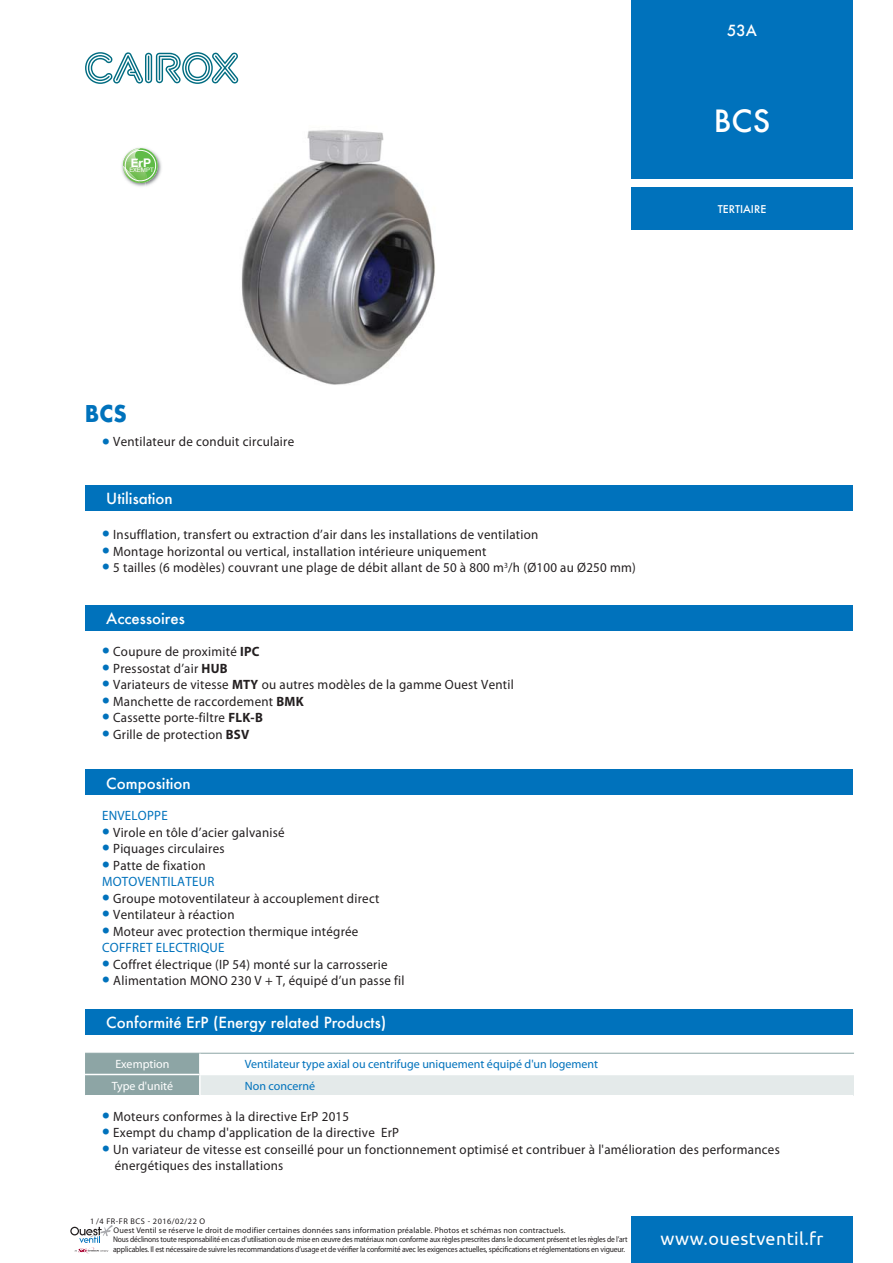
<style>
.page{position:relative;width:893px;height:1263px;background:#fff}
.page>*{position:absolute;margin:0;border:0;box-sizing:border-box;transform-origin:0 0}
.t1{font:500 30px "Futura";color:#fff}
.t2{font:700 22.5px "Futura";color:#0072bc;scale:.92 1}
.t3{font:18px "Ubuntu";letter-spacing:.02em;color:#fff}
.t4{font:500 15px "Futura";color:#fff}
.t5{font:13.5px/16.5px "Myriad Pro";letter-spacing:.02em;color:#231f20;scale:.96 1}
.t6{font:13.5px "Myriad Pro";letter-spacing:.02em;color:#0072bc;scale:.96 1}
.t7{font:12px "Myriad Pro";color:#0072bc}
.t8{font:12px "Myriad Pro";color:#fff}
.t9{font:700 11.85px "Helvetica Neue";color:#fff}
.t10{font:500 10.5px "Futura";color:#fff}
.t11{font:8.25px/9.6px "Myriad Pro";letter-spacing:-.02em;color:#231f20}
.t12{font:8.25px "Myriad Pro";letter-spacing:.06em;color:#231f20}
.t13{font:6.15px "Helvetica Neue";color:#fff}
.s1{font-weight:900;font-size:21px;color:#0072bc}
.s2{font-weight:700}
.s3{color:#0072bc}
</style>
<div class="page">
<div style="left:631px;top:1216px;width:222px;height:47px;background:#0072bc"></div>
<div style="left:631px;top:0;width:222px;height:179px;background:#0072bc"></div>
<div style="left:631px;top:187px;width:222px;height:43px;background:#0072bc"></div>
<svg style="left:85px;top:52px;width:154px;height:32px"></svg>
<svg style="left:70px;top:1225px;width:43px;height:28px"></svg>
<img style="left:241px;top:130px;width:194px;height:255px">
<div style="left:85px;top:605px;width:768px;height:26px;background:#0072bc"></div>
<div style="left:85px;top:485px;width:768px;height:26px;background:#0072bc"></div>
<div style="left:85px;top:770px;width:768px;height:25px;background:#0072bc"></div>
<img style="left:158px;top:157px;width:4px;height:21px">
<svg style="left:121px;top:148px;width:37px;height:39px"></svg>
<div style="left:125px;top:150px;width:31px;height:31px;border:1px solid #fff;border-radius:50%"></div>
<div style="left:85px;top:1054px;width:114px;height:41px;background:#8da5a5"></div>
<div style="left:200px;top:1074px;width:653px;height:22px;background:#e4eaea"></div>
<hr style="left:200px;top:1074px;width:654px;height:1px;background:#fff">
<hr style="left:200px;top:1095px;width:653px;height:1px;background:#fff">
<hr style="left:200px;top:1053px;width:654px;height:1px;background:#8da5a5">
<hr style="left:199px;top:1075px;width:2px;height:20px;background:#fff">
<hr style="left:85px;top:1053px;width:115px;height:1px;background:#8da5a5">
<hr style="left:199px;top:1053px;width:2px;height:21px;background:#fff">
<hr style="left:85px;top:1074px;width:115px;height:1px;background:#fff">
<div style="left:85px;top:1009px;width:768px;height:26px;background:#0072bc"></div>
<p class="t4" style="left:727px;top:20px;width:31px">53A</p>
<p class="t9" style="left:131px;top:154px;width:22px">ErP</p>
<p class="t13" style="left:129px;top:166px;width:26px">EXEMPT</p>
<h2 class="t2" style="left:85px;top:398px;width:47px">BCS</h2>
<p class="t5" style="left:102px;top:433px;width:202px"><span class="s1">•</span> Ventilateur de conduit circulaire</p>
<p class="t4" style="left:106px;top:489px;width:68px">Utilisation</p>
<p class="t5" style="left:102px;top:526px;width:456px"><span class="s1">•</span> Insufflation, transfert ou extraction d’air dans les installations de ventilation</p>
<p class="t5" style="left:102px;top:543px;width:402px"><span class="s1">•</span> Montage horizontal ou vertical, installation intérieure uniquement</p>
<p class="t5" style="left:102px;top:559px;width:558px"><span class="s1">•</span> 5 tailles (6 modèles) couvrant une plage de débit allant de 50 à 800 m<sup>3</sup>/h (Ø100 au Ø250 mm)</p>
<p class="t4" style="left:106px;top:608px;width:80px">Accessoires</p>
<p class="t5" style="left:102px;top:643px;width:166px"><span class="s1">•</span> Coupure de proximité <span class="s2">IPC</span></p>
<p class="t5" style="left:102px;top:660px;width:132px"><span class="s1">•</span> Pressostat d’air <span class="s2">HUB</span></p>
<p class="t5" style="left:102px;top:676px;width:430px"><span class="s1">•</span> Variateurs de vitesse <span class="s2">MTY</span> ou autres modèles de la gamme Ouest Ventil</p>
<p class="t5" style="left:102px;top:693px;width:212px"><span class="s1">•</span> Manchette de raccordement <span class="s2">BMK</span></p>
<p class="t5" style="left:102px;top:709px;width:169px"><span class="s1">•</span> Cassette porte-filtre <span class="s2">FLK-B</span></p>
<p class="t5" style="left:102px;top:726px;width:155px"><span class="s1">•</span> Grille de protection <span class="s2">BSV</span></p>
<p class="t4" style="left:106px;top:773px;width:86px">Composition</p>
<p class="t6" style="left:102px;top:807px;width:70px">ENVELOPPE</p>
<p class="t5" style="left:102px;top:824px;width:192px"><span class="s1">•</span> Virole en tôle d’acier galvanisé</p>
<p class="t5" style="left:102px;top:840px;width:129px"><span class="s1">•</span> Piquages circulaires</p>
<p class="t5" style="left:102px;top:857px;width:118px"><span class="s1">•</span> Patte de fixation<br><span class="s3">MOTOVENTILATEUR</span></p>
<p class="t5" style="left:102px;top:890px;width:290px"><span class="s1">•</span> Groupe motoventilateur à accouplement direct</p>
<p class="t5" style="left:102px;top:906px;width:139px"><span class="s1">•</span> Ventilateur à réaction</p>
<p class="t5" style="left:102px;top:923px;width:269px"><span class="s1">•</span> Moteur avec protection thermique intégrée<br><span class="s3">COFFRET ELECTRIQUE</span></p>
<p class="t5" style="left:102px;top:956px;width:299px"><span class="s1">•</span> Coffret électrique (IP 54) monté sur la carrosserie</p>
<p class="t5" style="left:102px;top:972px;width:317px"><span class="s1">•</span> Alimentation MONO 230 V + T, équipé d’un passe fil</p>
<p class="t4" style="left:106px;top:1012px;width:281px">Conformité ErP (Energy related Products)</p>
<p class="t8" style="left:115px;top:1057px;width:56px">Exemption</p>
<p class="t7" style="left:245px;top:1057px;width:355px">Ventilateur type axial ou centrifuge uniquement équipé d'un logement</p>
<p class="t8" style="left:112px;top:1078px;width:63px">Type d'unité</p>
<p class="t7" style="left:245px;top:1078px;width:72px">Non concerné</p>
<h1 class="t1" style="left:714px;top:100px;width:58px">BCS</h1>
<p class="t10" style="left:718px;top:202px;width:50px">TERTIAIRE</p>
<p class="t5" style="left:102px;top:1108px;width:259px"><span class="s1">•</span> Moteurs conformes à la directive ErP 2015</p>
<p class="t5" style="left:102px;top:1124px;width:311px"><span class="s1">•</span> Exempt du champ d'application de la directive ErP</p>
<p class="t5" style="left:115px;top:1141px;width:694px;text-indent:-13px"><span class="s1">•</span> Un variateur de vitesse est conseillé pour un fonctionnement optimisé et contribuer à l'amélioration des performances énergétiques des installations</p>
<p class="t12" style="left:90px;top:1216px;width:117px">1/4 FR-FR BCS - 2016/02/22 O</p>
<p class="t11" style="left:113px;top:1225px;width:516px">Ouest Ventil se réserve le droit de modifier certaines données sans information préalable. Photos et schémas non contractuels.<br>Nous déclinons toute responsabilité en cas d’utilisation ou de mise en œuvre des matériaux non conforme aux règles prescrites dans le document présent et les règles de l’art applicables. Il est nécessaire de suivre les recommandations d’usage et de vérifier la conformité avec les exigences actuelles, spécifications et réglementations en vigueur.</p>
<h3 class="t3" style="left:660px;top:1228px;width:165px">www.ouestventil.fr</h3>
</div>
